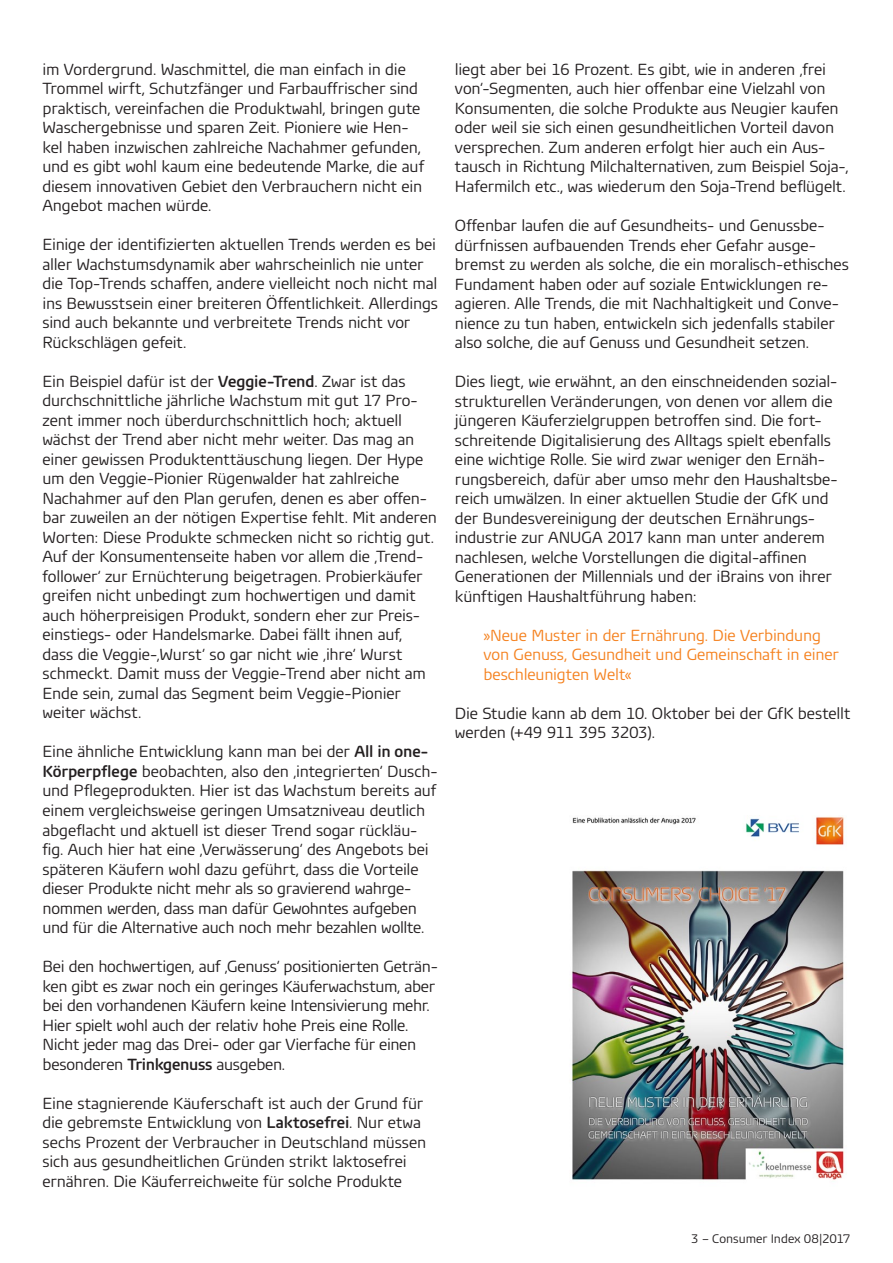
<style>
.page{position:relative;width:893px;height:1263px;background:#fff}
.page>*{position:absolute;margin:0;border:0;box-sizing:border-box;transform-origin:0 0}
.t1{font:16.5px/19.5px "Insightprint";letter-spacing:-.01em;color:#231f20}
.t2{font:16.5px/19.5px "Insightprint";letter-spacing:-.01em;color:#f58220}
.t3{font:12.75px "Insightprint";color:#231f20}
.s1{font-weight:700}
</style>
<div class="page">
<img style="left:571px;top:816px;width:273px;height:364px">
<p class="t1" style="left:43px;top:59px;width:383px">im Vordergrund. Waschmittel, die man einfach in die Trommel wirft, Schutzfänger und Farbauffrischer sind praktisch, vereinfachen die Produktwahl, bringen gute Waschergebnisse und sparen Zeit. Pioniere wie Hen&shy;kel haben inzwischen zahlreiche Nachahmer gefunden, und es gibt wohl kaum eine bedeutende Marke, die auf diesem innovativen Gebiet den Verbrauchern nicht ein Angebot machen würde.</p>
<p class="t1" style="left:43px;top:235px;width:397px">Einige der identifizierten aktuellen Trends werden es bei aller Wachstumsdynamik aber wahrscheinlich nie unter die Top-Trends schaffen, andere vielleicht noch nicht mal ins Bewusstsein einer breiteren Öffentlichkeit. Allerdings sind auch bekannte und verbreitete Trends nicht vor Rückschlägen gefeit.</p>
<p class="t1" style="left:43px;top:371px;width:396px">Ein Beispiel dafür ist der <span class="s1">Veggie-Trend</span>. Zwar ist das durchschnittliche jährliche Wachstum mit gut 17 Pro&shy;zent immer noch überdurchschnittlich hoch; aktuell wächst der Trend aber nicht mehr weiter. Das mag an einer gewissen Produktenttäuschung liegen. Der Hype um den Veggie-Pionier Rügenwalder hat zahlreiche Nachahmer auf den Plan gerufen, denen es aber offen&shy;bar zuweilen an der nötigen Expertise fehlt. Mit anderen Worten: Diese Produkte schmecken nicht so richtig gut.<br>Auf der Konsumentenseite haben vor allem die ‚Trend&shy;follower‘ zur Ernüchterung beigetragen. Probierkäufer greifen nicht unbedingt zum hochwertigen und damit auch höherpreisigen Produkt, sondern eher zur Preis&shy;einstiegs- oder Handelsmarke. Dabei fällt ihnen auf, dass die Veggie-‚Wurst‘ so gar nicht wie ‚ihre‘ Wurst schmeckt. Damit muss der Veggie-Trend aber nicht am Ende sein, zumal das Segment beim Veggie-Pionier weiter wächst.</p>
<p class="t1" style="left:43px;top:742px;width:397px">Eine ähnliche Entwicklung kann man bei der <span class="s1">All in one-Körperpflege</span> beobachten, also den ‚integrierten‘ Dusch&shy;und Pflegeprodukten. Hier ist das Wachstum bereits auf einem vergleichsweise geringen Umsatzniveau deutlich abgeflacht und aktuell ist dieser Trend sogar rückläu&shy;fig. Auch hier hat eine ‚Verwässerung‘ des Angebots bei späteren Käufern wohl dazu geführt, dass die Vorteile dieser Produkte nicht mehr als so gravierend wahrge&shy;nommen werden, dass man dafür Gewohntes aufgeben und für die Alternative auch noch mehr bezahlen wollte.</p>
<p class="t1" style="left:43px;top:956px;width:397px">Bei den hochwertigen, auf ‚Genuss‘ positionierten Geträn&shy;ken gibt es zwar noch ein geringes Käuferwachstum, aber bei den vorhandenen Käufern keine Intensivierung mehr.<br>Hier spielt wohl auch der relativ hohe Preis eine Rolle.<br>Nicht jeder mag das Drei- oder gar Vierfache für einen besonderen <span class="s1">Trinkgenuss</span> ausgeben.</p>
<p class="t1" style="left:43px;top:1093px;width:385px">Eine stagnierende Käuferschaft ist auch der Grund für die gebremste Entwicklung von <span class="s1">Laktosefrei</span>. Nur etwa sechs Prozent der Verbraucher in Deutschland müssen sich aus gesundheitlichen Gründen strikt laktosefrei ernähren. Die Käuferreichweite für solche Produkte</p>
<p class="t1" style="left:455px;top:59px;width:395px">liegt aber bei 16 Prozent. Es gibt, wie in anderen ‚frei von‘-Segmenten, auch hier offenbar eine Vielzahl von Konsumenten, die solche Produkte aus Neugier kaufen oder weil sie sich einen gesundheitlichen Vorteil davon versprechen. Zum anderen erfolgt hier auch ein Aus&shy;tausch in Richtung Milchalternativen, zum Beispiel Soja-, Hafermilch etc., was wiederum den Soja-Trend beflügelt.</p>
<p class="t1" style="left:455px;top:215px;width:396px">Offenbar laufen die auf Gesundheits- und Genussbe&shy;dürfnissen aufbauenden Trends eher Gefahr ausge&shy;bremst zu werden als solche, die ein moralisch-ethisches Fundament haben oder auf soziale Entwicklungen re&shy;agieren. Alle Trends, die mit Nachhaltigkeit und Conve&shy;nience zu tun haben, entwickeln sich jedenfalls stabiler also solche, die auf Genuss und Gesundheit setzen.</p>
<p class="t1" style="left:455px;top:371px;width:384px">Dies liegt, wie erwähnt, an den einschneidenden sozial&shy;strukturellen Veränderungen, von denen vor allem die jüngeren Käuferzielgruppen betroffen sind. Die fort&shy;schreitende Digitalisierung des Alltags spielt ebenfalls eine wichtige Rolle. Sie wird zwar weniger den Ernäh&shy;rungsbereich, dafür aber umso mehr den Haushaltsbe&shy;reich umwälzen. In einer aktuellen Studie der GfK und der Bundesvereinigung der deutschen Ernährungs&shy;industrie zur ANUGA 2017 kann man unter anderem nachlesen, welche Vorstellungen die digital-affinen Generationen der Millennials und der iBrains von ihrer künftigen Haushaltführung haben:</p>
<p class="t2" style="left:483px;top:625px;width:357px">»Neue Muster in der Ernährung. Die Verbindung von Genuss, Gesundheit und Gemeinschaft in einer beschleunigten Welt«</p>
<p class="t1" style="left:455px;top:703px;width:397px">Die Studie kann ab dem 10. Oktober bei der GfK bestellt werden (+49 911 395 3203).</p>
<p class="t3" style="left:691px;top:1231px;width:161px">3 – Consumer Index 08|2017</p>
</div>
